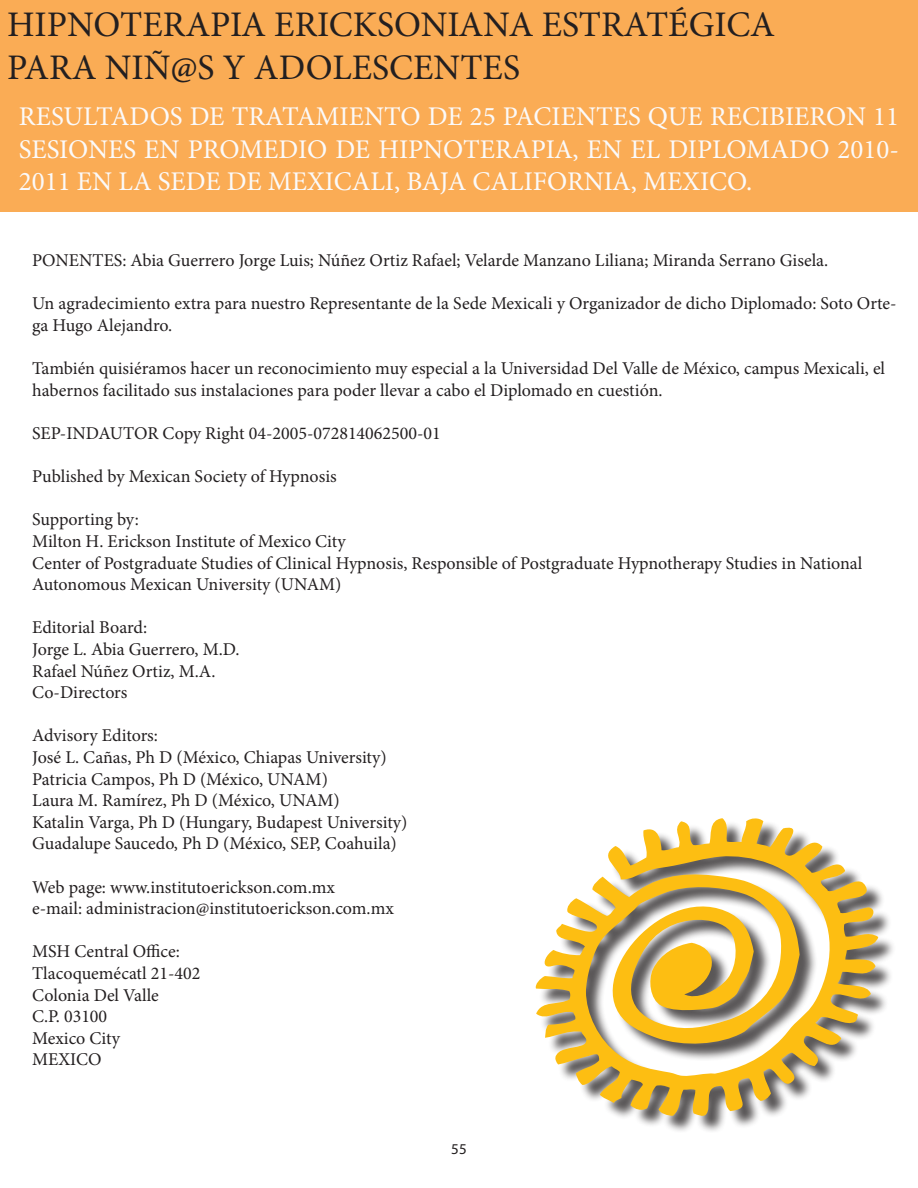
<style>
.page{position:relative;width:918px;height:1188px;background:#fff}
.page>*{position:absolute;margin:0;border:0;box-sizing:border-box;transform-origin:0 0}
.t1{font:36px "Minion Pro";color:#231f20}
.t2{font:27px/32.4px "Minion Pro";color:#fafafa;text-align:justify}
.t3{font:18px/21.6px "Minion Pro";color:#231f20}
.t4{font:15px "Myriad Pro";color:#231f20}
</style>
<div class="page">
<div style="left:0;top:0;width:918px;height:211px;background:#faac55"></div>
<div style="left:539px;top:821px;width:357px;height:313px;background:#231f20;opacity:.75"></div>
<svg style="left:535px;top:818px;width:343px;height:299px"></svg>
<p class="t1" style="left:7px;top:1px;width:770px">HIPNOTERAPIA ERICKSONIANA ESTRATÉGICA</p>
<p class="t1" style="left:7px;top:44px;width:515px">PARA NIÑ@S Y ADOLESCENTES</p>
<p class="t2" style="left:19px;top:101px;width:882px">RESULTADOS DE TRATAMIENTO DE 25 PACIENTES QUE RECIBIERON 11<br>SESIONES EN PROMEDIO DE HIPNOTERAPIA, EN EL DIPLOMADO 2010- 2011 EN LA SEDE DE MEXICALI, BAJA CALIFORNIA, MEXICO.</p>
<p class="t3" style="left:32px;top:250px;width:798px">PONENTES: Abia Guerrero Jorge Luis; Núñez Ortiz Rafael; Velarde Manzano Liliana; Miranda Serrano Gisela.</p>
<p class="t3" style="left:32px;top:293px;width:866px">Un agradecimiento extra para nuestro Representante de la Sede Mexicali y Organizador de dicho Diplomado: Soto Orte&shy;ga Hugo Alejandro.</p>
<p class="t3" style="left:32px;top:358px;width:855px">También quisiéramos hacer un reconocimiento muy especial a la Universidad Del Valle de México, campus Mexicali, el habernos facilitado sus instalaciones para poder llevar a cabo el Diplomado en cuestión.</p>
<p class="t3" style="left:32px;top:422px;width:410px">SEP-INDAUTOR Copy Right 04-2005-072814062500-01</p>
<p class="t3" style="left:32px;top:466px;width:306px">Published by Mexican Society of Hypnosis</p>
<p class="t3" style="left:32px;top:509px;width:108px">Supporting by:</p>
<p class="t3" style="left:32px;top:530px;width:315px">Milton H. Erickson Institute of Mexico City</p>
<p class="t3" style="left:32px;top:552px;width:832px">Center of Postgraduate Studies of Clinical Hypnosis, Responsible of Postgraduate Hypnotherapy Studies in National<br>Autonomous Mexican University (UNAM)</p>
<p class="t3" style="left:32px;top:617px;width:117px">Editorial Board:</p>
<p class="t3" style="left:32px;top:638px;width:209px">Jorge L. Abia Guerrero, M.D.</p>
<p class="t3" style="left:32px;top:660px;width:185px">Rafael Núñez Ortiz, M.A.</p>
<p class="t3" style="left:32px;top:682px;width:97px">Co-Directors</p>
<p class="t3" style="left:32px;top:725px;width:127px">Advisory Editors:</p>
<p class="t3" style="left:32px;top:746px;width:356px">José L. Cañas, Ph D (México, Chiapas University)</p>
<p class="t3" style="left:32px;top:768px;width:297px">Patricia Campos, Ph D (México, UNAM)</p>
<p class="t3" style="left:32px;top:790px;width:309px">Laura M. Ramírez, Ph D (México, UNAM)</p>
<p class="t3" style="left:32px;top:811px;width:377px">Katalin Varga, Ph D (Hungary, Budapest University)</p>
<p class="t3" style="left:32px;top:833px;width:366px">Guadalupe Saucedo, Ph D (México, SEP, Coahuila)</p>
<p class="t3" style="left:32px;top:876px;width:304px">Web page: www.institutoerickson.com.mx</p>
<p class="t3" style="left:32px;top:898px;width:363px">e-mail: administracion@institutoerickson.com.mx</p>
<p class="t3" style="left:32px;top:941px;width:149px">MSH Central Office:</p>
<p class="t3" style="left:32px;top:962px;width:170px">Tlacoquemécatl 21-402</p>
<p class="t3" style="left:32px;top:984px;width:128px">Colonia Del Valle</p>
<p class="t3" style="left:32px;top:1006px;width:77px">C.P. 03100</p>
<p class="t3" style="left:32px;top:1027px;width:89px">Mexico City</p>
<p class="t3" style="left:32px;top:1049px;width:71px">MEXICO</p>
<p class="t4" style="left:451px;top:1140px;width:17px">55</p>
</div>
